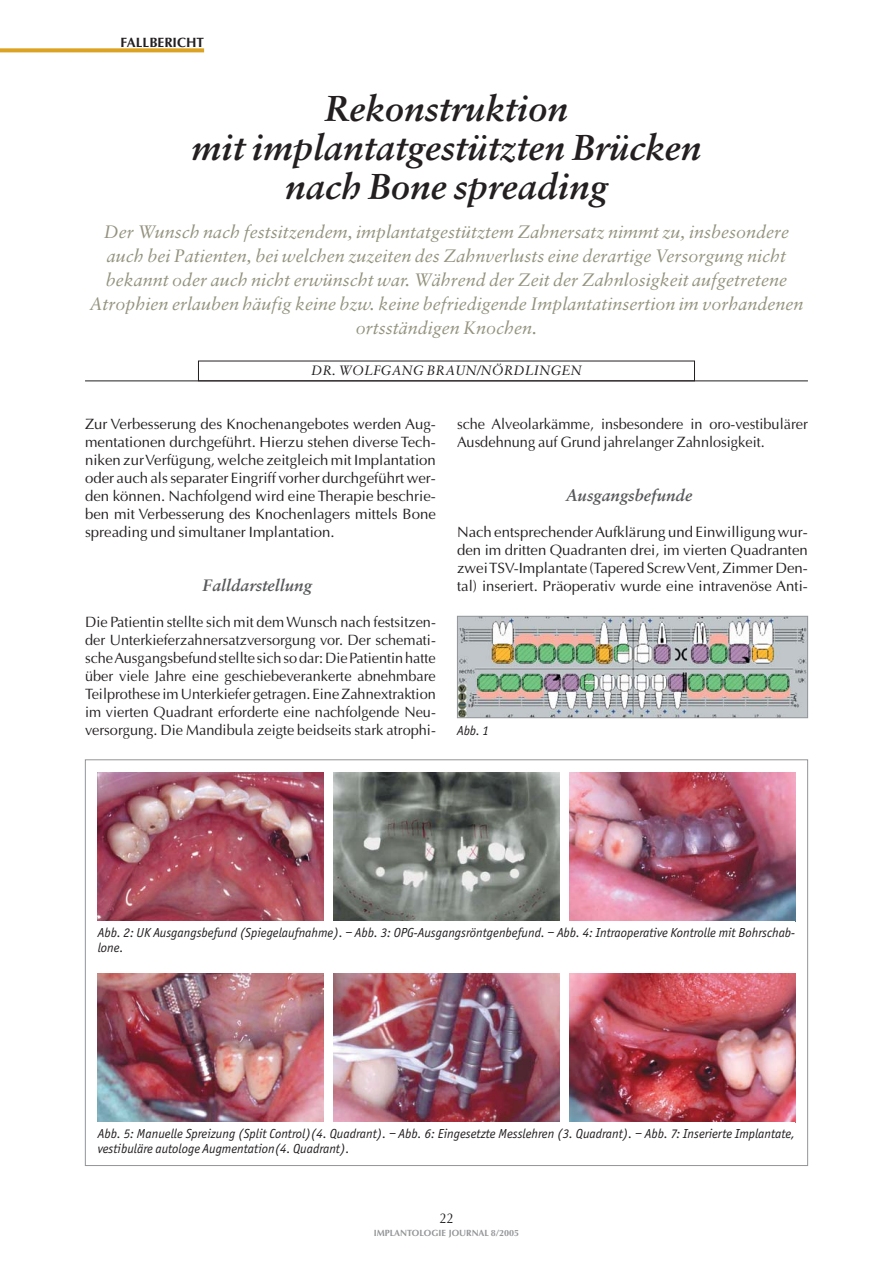
<style>
.page{position:relative;width:893px;height:1263px;background:#fff}
.page>*{position:absolute;margin:0;border:0;box-sizing:border-box;transform-origin:0 0}
.t1{font:italic 700 36px/39px "Sabon";color:#231f20;text-align:center}
.t2{font:italic 18px/24px "Sabon";color:#94937f;text-align:center}
.t3{font:italic 700 16.5px "Sabon";color:#58595b}
.t4{font:15px/18px "Optima";color:#231f20;text-align:justify}
.t5{font:14.25px "Optima";color:#231f20;scale:.9 1}
.t6{font:italic 13.5px/15px "Officina Sans";color:#231f20}
.t7{font:italic 13.5px "Sabon";color:#231f20}
.t8{font:700 13.5px "Optima";color:#231f20}
.t9{font:700 9px "Optima";color:#939598}
</style>
<div class="page">
<svg style="left:0;top:48px;width:204px;height:4px"></svg>
<hr style="left:85px;top:380px;width:723px;height:1px;background:#231f20">
<div style="left:198px;top:361px;width:497px;height:20px;border:1px solid #231f20"></div>
<img style="left:459px;top:618px;width:347px;height:98px">
<div style="left:457px;top:616px;width:351px;height:102px;border:1px solid #939598"></div>
<img style="left:98px;top:772px;width:225px;height:149px">
<img style="left:334px;top:772px;width:225px;height:149px">
<img style="left:570px;top:772px;width:225px;height:149px">
<img style="left:98px;top:973px;width:225px;height:149px">
<img style="left:334px;top:973px;width:225px;height:149px">
<img style="left:570px;top:973px;width:225px;height:149px">
<p class="t8" style="left:121px;top:37px;width:85px">FALLBERICHT</p>
<h1 class="t1" style="left:192px;top:92px;width:511px">Rekonstruktion<br>mit implantatgestützten Brücken nach Bone spreading</h1>
<p class="t2" style="left:90px;top:221px;width:715px">Der Wunsch nach festsitzendem, implantatgestütztem Zahnersatz nimmt zu, insbesondere auch bei Patienten, bei welchen zuzeiten des Zahnverlusts eine derartige Versorgung nicht bekannt oder auch nicht erwünscht war. Während der Zeit der Zahnlosigkeit aufgetretene Atrophien erlauben häufig keine bzw. keine befriedigende Implantatinsertion im vorhandenen ortsständigen Knochen.</p>
<p class="t7" style="left:311px;top:365px;width:272px">DR. WOLFGANG BRAUN/NÖRDLINGEN</p>
<p class="t4" style="left:85px;top:416px;width:352px">Zur Verbesserung des Knochenangebotes werden Aug&shy;mentationen durchgeführt. Hierzu stehen diverse Tech&shy;niken zur Verfügung, welche zeitgleich mit Implantation oder auch als separater Eingriff vorher durchgeführt wer&shy;den können. Nachfolgend wird eine Therapie beschrie&shy;ben mit Verbesserung des Knochenlagers mittels Bone spreading und simultaner Implantation.</p>
<p class="t3" style="left:203px;top:578px;width:111px">Falldarstellung</p>
<p class="t4" style="left:85px;top:614px;width:352px">Die Patientin stellte sich mit dem Wunsch nach festsitzen&shy;der Unterkieferzahnersatzversorgung vor. Der schemati&shy;sche Ausgangsbefund stellte sich so dar: Die Patientin hatte über viele Jahre eine geschiebeverankerte abnehmbare Teilprothese im Unterkiefer getragen. Eine Zahnextraktion im vierten Quadrant erforderte eine nachfolgende Neu&shy;versorgung. Die Mandibula zeigte beidseits stark atrophi-</p>
<p class="t4" style="left:457px;top:416px;width:352px">sche Alveolarkämme, insbesondere in oro-vestibulärer<br>Ausdehnung auf Grund jahrelanger Zahnlosigkeit.</p>
<p class="t3" style="left:566px;top:488px;width:128px">Ausgangsbefunde</p>
<p class="t4" style="left:457px;top:524px;width:352px">Nach entsprechender Aufklärung und Einwilligung wur&shy;den im dritten Quadranten drei, im vierten Quadranten zwei TSV-Implantate (Tapered Screw Vent, Zimmer Den&shy;tal) inseriert. Präoperativ wurde eine intravenöse Anti-</p>
<p class="t6" style="left:457px;top:724px;width:33px">Abb. 1</p>
<p class="t6" style="left:98px;top:926px;width:699px">Abb. 2: UK Ausgangsbefund (Spiegelaufnahme). – Abb. 3: OPG-Ausgangsröntgenbefund. – Abb. 4: Intraoperative Kontrolle mit Bohrschab&shy;lone.</p>
<p class="t6" style="left:98px;top:1127px;width:699px">Abb. 5: Manuelle Spreizung (Split Control)(4. Quadrant). – Abb. 6: Eingesetzte Messlehren (3. Quadrant). – Abb. 7: Inserierte Implantate, vestibuläre autologe Augmentation(4. Quadrant).</p>
<p class="t5" style="left:439px;top:1212px;width:17px">22</p>
<p class="t9" style="left:374px;top:1229px;width:147px">IMPLANTOLOGIE JOURNAL 8/2005</p>
</div>
